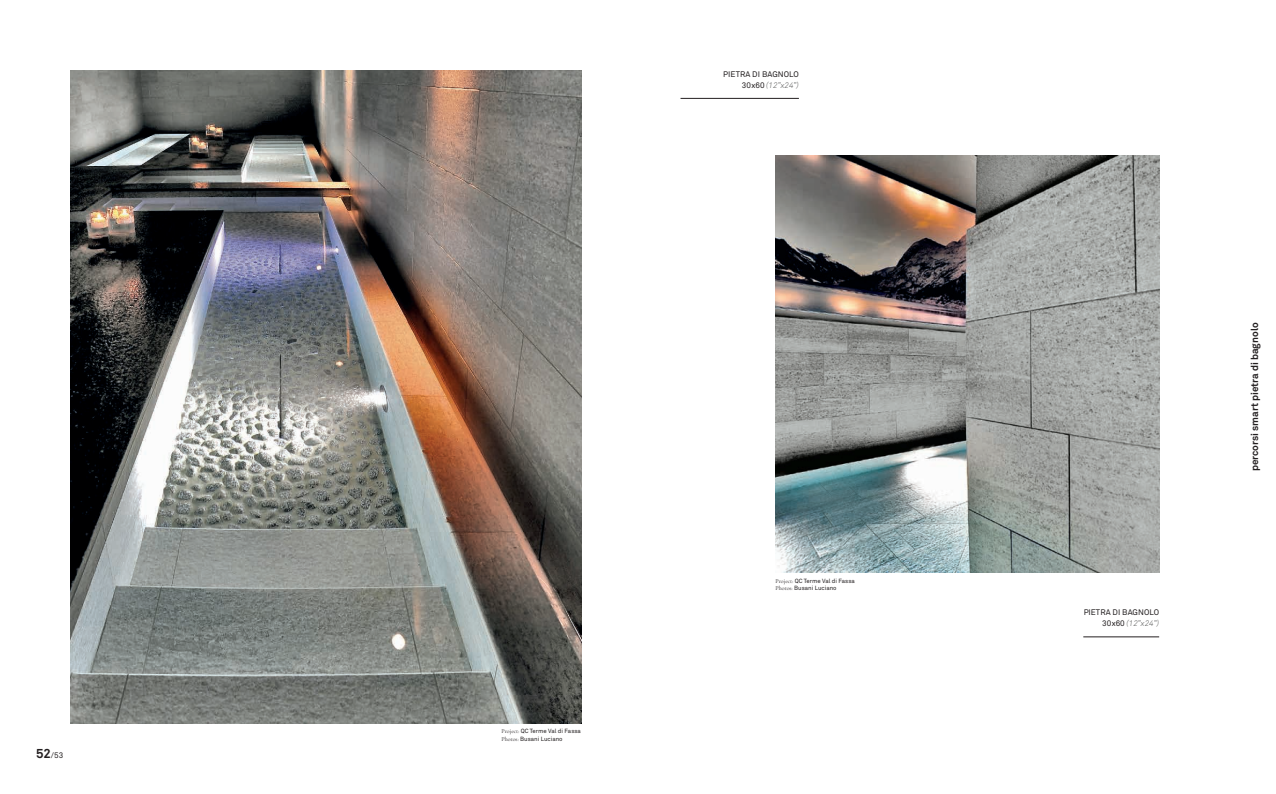
<style>
.page{position:relative;width:1276px;height:794px;background:#fff}
.page>*{position:absolute;margin:0;border:0;box-sizing:border-box;transform-origin:0 0}
.t1{font:700 10px "Akkurat Std";color:#231f20}
.t2{font:8px/11px "Akkurat Std";letter-spacing:.01em;color:#231f20;text-align:right}
.t3{font:6px/7.2px "Akkurat Std";color:#231f20}
.s1{font-weight:700;font-size:13px}
.s2{font-weight:300;font-style:italic;color:#505150}
.s3{font-family:"Cormorant Garamond"}
</style>
<div class="page">
<img style="left:71px;top:71px;width:510px;height:652px">
<hr style="left:1083px;top:636px;width:76px;height:1px;background:#231f20">
<img style="left:775px;top:156px;width:384px;height:416px">
<hr style="left:680px;top:98px;width:119px;height:1px;background:#231f20">
<h2 class="t2" style="left:36px;top:749px;width:29px"><span class="s1">52</span>/53</h2>
<h2 class="t2" style="left:723px;top:68px;width:77px">PIETRA DI BAGNOLO<br>30x60 <span class="s2">(12”x24”)</span></h2>
<p class="t3" style="left:501px;top:727px;width:81px"><span class="s3">Project:</span> QC Terme Val di Fassa<br><span class="s3">Photos:</span> Busani Luciano</p>
<p class="t3" style="left:775px;top:577px;width:81px"><span class="s3">Project:</span> QC Terme Val di Fassa<br><span class="s3">Photos:</span> Busani Luciano</p>
<h2 class="t2" style="left:1083px;top:606px;width:77px">PIETRA DI BAGNOLO<br>30x60 <span class="s2">(12”x24”)</span></h2>
<h1 class="t1" style="left:1248px;top:471px;width:150px;rotate:-90deg">percorsi smart pietra di bagnolo</h1>
</div>
